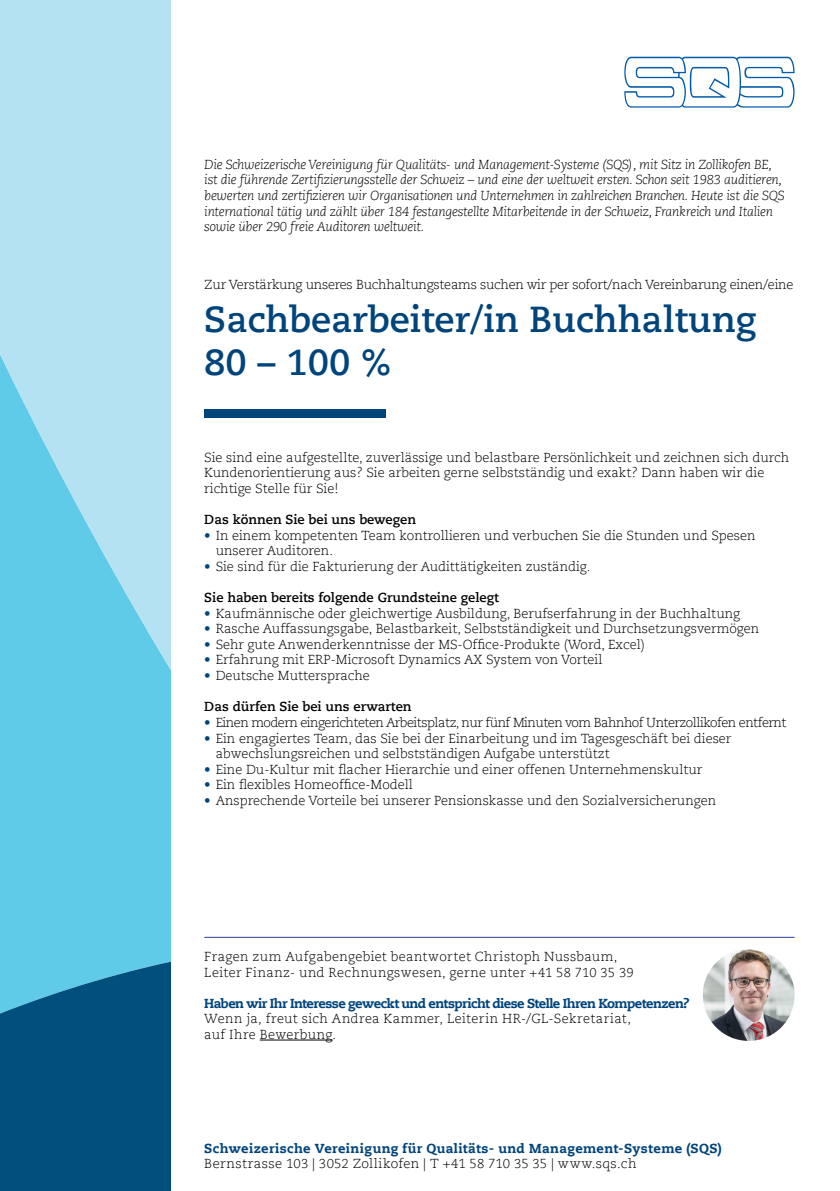
<style>
.page{position:relative;width:840px;height:1191px;background:#fff}
.page>*{position:absolute;margin:0;border:0;box-sizing:border-box;transform-origin:0 0}
.t1{font:700 36px/43.2px "Caecilia Com 75";color:#00447c}
._04_SQS{font:300 13px/15.6px "Caecilia Com 45";color:#000}
.t2{font:italic 300 13px/15.6px "Caecilia Com 46";letter-spacing:-.02em;color:#000}
._04_SQS-2{font:300 13px/15.6px "Caecilia Com 45";letter-spacing:.025em;color:#000}
.t3{font:700 13px "Caecilia Com 75";color:#000}
._04_SQS-3{font:300 13px "Caecilia Com 45";letter-spacing:-.04em;color:#000}
._04_SQS-4{font:300 13px "Caecilia Com 45";letter-spacing:-.02em;color:#000}
._04_SQS-5{font:300 13px/15.6px "Caecilia Com 45";letter-spacing:.03em;color:#000}
._04_SQS-6{font:800 13px "Caecilia Com 85";letter-spacing:-.045em;color:#00447c}
._04_SQS-7{font:800 13px "Caecilia Com 85";letter-spacing:.025em;color:#00447c}
._05_Adresse{font:300 13px "Caecilia Com 45";letter-spacing:.02em;color:#000}
.s1{color:#00447c}
</style>
<div class="page">
<svg style="left:624px;top:57px;width:170px;height:51px"></svg>
<svg style="left:0;top:0;width:170px;height:1191px"></svg>
<div style="left:204px;top:409px;width:182px;height:9px;background:#00447c"></div>
<hr style="left:204px;top:936px;width:590px;height:1px;background:#25408f">
<hr style="left:259px;top:1039px;width:73px;height:1px;background:#000">
<img style="left:702px;top:949px;width:92px;height:92px;border-radius:46px">
<p class="t2" style="left:204px;top:156px;width:581px">Die Schweizerische Vereinigung für Qualitäts- und Management-Systeme (SQS), mit Sitz in Zollikofen BE, ist die führende Zertifizierungsstelle der Schweiz – und eine der weltweit ersten. Schon seit 1983 auditieren, bewerten und zertifizieren wir Organisationen und Unternehmen in zahlreichen Branchen. Heute ist die SQS international tätig und zählt über 184 festangestellte Mitarbeitende in der Schweiz, Frankreich und Italien sowie über 290 freie Auditoren weltweit.</p>
<p class="_04_SQS-4" style="left:204px;top:276px;width:590px">Zur Verstärkung unseres Buchhaltungsteams suchen wir per sofort/nach Vereinbarung einen/eine</p>
<p class="t1" style="left:204px;top:297px;width:553px">Sachbearbeiter/in Buchhaltung<br>80 – 100 %</p>
<p class="_04_SQS" style="left:204px;top:449px;width:586px">Sie sind eine aufgestellte, zuverlässige und belastbare Persönlichkeit und zeichnen sich durch<br>Kundenorientierung aus? Sie arbeiten gerne selbstständig und exakt? Dann haben wir die richtige Stelle für Sie!</p>
<p class="t3" style="left:204px;top:510px;width:213px">Das können Sie bei uns bewegen</p>
<p class="_04_SQS" style="left:215px;top:527px;width:541px;text-indent:-11px"><span class="s1">•</span> In einem kompetenten Team kontrollieren und verbuchen Sie die Stunden und Spesen unserer Auditoren.</p>
<p class="_04_SQS" style="left:204px;top:558px;width:387px"><span class="s1">•</span> Sie sind für die Fakturierung der Audittätigkeiten zuständig.</p>
<p class="t3" style="left:204px;top:588px;width:296px">Sie haben bereits folgende Grundsteine gelegt</p>
<p class="_04_SQS" style="left:204px;top:605px;width:537px"><span class="s1">•</span> Kaufmännische oder gleichwertige Ausbildung, Berufserfahrung in der Buchhaltung</p>
<p class="_04_SQS" style="left:204px;top:621px;width:556px"><span class="s1">•</span> Rasche Auffassungsgabe, Belastbarkeit, Selbstständigkeit und Durchsetzungsvermögen</p>
<p class="_04_SQS" style="left:204px;top:636px;width:442px"><span class="s1">•</span> Sehr gute Anwenderkenntnisse der MS-Office-Produkte (Word, Excel)</p>
<p class="_04_SQS" style="left:204px;top:652px;width:399px"><span class="s1">•</span> Erfahrung mit ERP-Microsoft Dynamics AX System von Vorteil</p>
<p class="_04_SQS" style="left:204px;top:667px;width:167px"><span class="s1">•</span> Deutsche Muttersprache</p>
<p class="t3" style="left:204px;top:698px;width:209px">Das dürfen Sie bei uns erwarten</p>
<p class="_04_SQS-3" style="left:204px;top:714px;width:583px"><span class="s1">•</span> Einen modern eingerichteten Arbeitsplatz, nur fünf Minuten vom Bahnhof Unterzollikofen entfernt</p>
<p class="_04_SQS" style="left:215px;top:730px;width:517px;text-indent:-11px"><span class="s1">•</span> Ein engagiertes Team, das Sie bei der Einarbeitung und im Tagesgeschäft bei dieser abwechslungsreichen und selbstständigen Aufgabe unterstützt</p>
<p class="_04_SQS" style="left:204px;top:761px;width:499px"><span class="s1">•</span> Eine Du-Kultur mit flacher Hierarchie und einer offenen Unternehmenskultur</p>
<p class="_04_SQS" style="left:204px;top:777px;width:210px"><span class="s1">•</span> Ein flexibles Homeoffice-Modell</p>
<p class="_04_SQS" style="left:204px;top:792px;width:513px"><span class="s1">•</span> Ansprechende Vorteile bei unserer Pensionskasse und den Sozialversicherungen</p>
<p class="_04_SQS-2" style="left:204px;top:948px;width:430px">Fragen zum Aufgabengebiet beantwortet Christoph Nussbaum,<br>Leiter Finanz- und Rechnungswesen, gerne unter +41 58 710 35 39</p>
<p class="_04_SQS-6" style="left:204px;top:994px;width:486px">Haben wir Ihr Interesse geweckt und entspricht diese Stelle Ihren Kompetenzen?</p>
<p class="_04_SQS-5" style="left:204px;top:1011px;width:428px">Wenn ja, freut sich Andrea Kammer, Leiterin HR-/GL-Sekretariat, auf Ihre Bewerbung.</p>
<p class="_04_SQS-7" style="left:204px;top:1139px;width:518px">Schweizerische Vereinigung für Qualitäts- und Management-Systeme (SQS)</p>
<p class="_05_Adresse" style="left:204px;top:1155px;width:433px">Bernstrasse 103 | 3052 Zollikofen | T +41 58 710 35 35 | www.sqs.ch</p>
</div>
